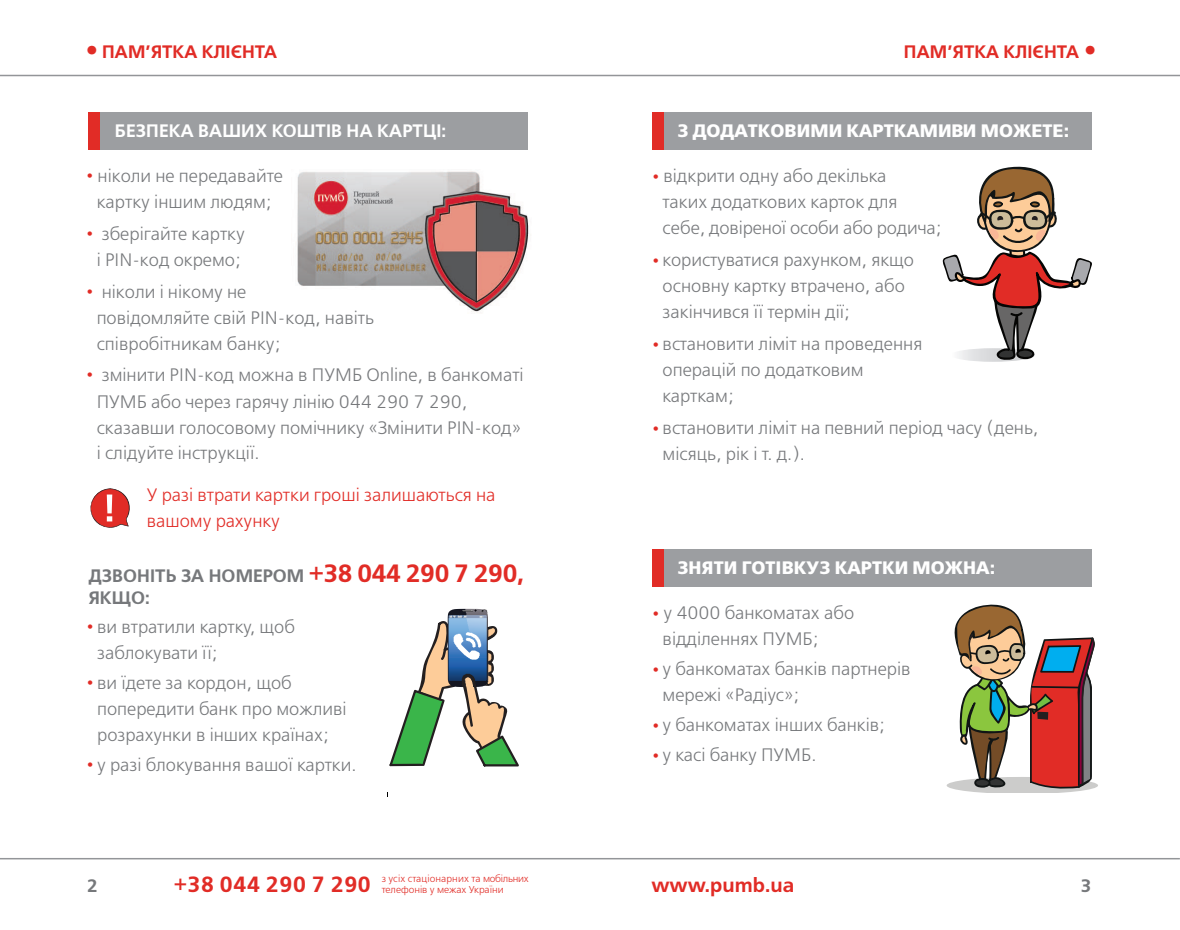
<style>
.page{position:relative;width:1180px;height:930px;background:#fff}
.page>*{position:absolute;margin:0;border:0;box-sizing:border-box;transform-origin:0 0}
.t1{font:20px "Free Set Demi C";color:#e12c26}
.t2{font:18px/26px "Free Set Light C";color:#76787b}
.t3{font:18px "Free Set Bold C";letter-spacing:.005em;color:#fff}
.t4{font:18px/26px "Free Set Light C";color:#e12c26}
.t5{font:18px/21.6px "Free Set Demi C";letter-spacing:.005em;color:#76787b}
.t6{font:18px "Free Set Demi C";color:#e12c26}
.t7{font:18px "Free Set Demi C";letter-spacing:.005em;color:#fff}
.t8{font:10px/11px "Free Set Light C";color:#e12c26}
.s1{font-size:25.4px}
.s2{color:#e12c26}
.s3{font-size:25px;color:#e12c26}
.s4{font-family:"Free Set Demi C";font-size:22px}
</style>
<div class="page">
<img style="left:297px;top:171px;width:232px;height:142px">
<svg style="left:389px;top:621px;width:130px;height:146px"></svg>
<img style="left:447px;top:609px;width:50px;height:78px">
<div style="left:88px;top:112px;width:440px;height:37px;background:#9c9ea1"></div>
<div style="left:88px;top:112px;width:12px;height:37px;background:#e12c26"></div>
<svg style="left:90px;top:488px;width:40px;height:40px"></svg>
<hr style="left:0;top:858px;width:1179px;height:1px;background:#939598">
<hr style="left:0;top:75px;width:1179px;height:1px;background:#939598">
<div style="left:652px;top:112px;width:439px;height:37px;background:#9c9ea1"></div>
<div style="left:652px;top:549px;width:439px;height:37px;background:#9c9ea1"></div>
<svg style="left:946px;top:605px;width:151px;height:188px"></svg>
<div style="left:652px;top:112px;width:12px;height:37px;background:#e12c26"></div>
<div style="left:652px;top:549px;width:12px;height:37px;background:#e12c26"></div>
<svg style="left:942px;top:167px;width:149px;height:195px"></svg>
<p class="t6" style="left:87px;top:42px;width:192px"><span class="s1">•</span> ПАМ’ЯТКА КЛІЄНТА</p>
<p class="t6" style="left:903px;top:42px;width:193px">ПАМ’ЯТКА КЛІЄНТА <span class="s1">•</span></p>
<p class="t7" style="left:115px;top:120px;width:333px">БЕЗПЕКА ВАШИХ КОШТІВ НА КАРТЦІ:</p>
<p class="t2" style="left:86px;top:164px;width:198px;text-align:center"><span class="s2">•</span> ніколи не передавайте картку іншим людям;</p>
<p class="t2" style="left:86px;top:222px;width:160px;text-align:center"><span class="s2">•</span> зберігайте картку і PIN-код окремо;</p>
<p class="t2" style="left:97px;top:280px;width:279px;text-indent:-10px"><span class="s2">•</span> ніколи і нікому не<br>повідомляйте свій PIN-код, навіть співробітникам банку;</p>
<p class="t2" style="left:97px;top:362px;width:428px;text-indent:-10px"><span class="s2">•</span> змінити PIN-код можна в ПУМБ Online, в банкоматі ПУМБ або через гарячу лінію 044 290 7 290, сказавши голосовому помічнику «Змінити PIN-код» і слідуйте інструкції.</p>
<p class="t4" style="left:147px;top:482px;width:350px">У разі втрати картки гроші залишаються на вашому рахунку</p>
<p class="t3" style="left:677px;top:120px;width:393px">З ДОДАТКОВИМИ КАРТКАМИ ВИ МОЖЕТЕ:</p>
<p class="t2" style="left:662px;top:164px;width:280px;text-indent:-10px"><span class="s2">•</span> відкрити одну або декілька<br>таких додаткових карток для себе, довіреної особи або родича;</p>
<p class="t2" style="left:662px;top:248px;width:253px;text-indent:-10px"><span class="s2">•</span> користуватися рахунком, якщо основну картку втрачено, або закінчився її термін дії;</p>
<p class="t2" style="left:662px;top:332px;width:261px;text-indent:-10px"><span class="s2">•</span> встановити ліміт на проведення операцій по додатковим карткам;</p>
<p class="t2" style="left:662px;top:416px;width:377px;text-indent:-10px"><span class="s2">•</span> встановити ліміт на певний період часу (день, місяць, рік і т. д.).</p>
<p class="t5" style="left:88px;top:566px;width:437px">ДЗВОНІТЬ ЗА НОМЕРОМ <span class="s3">+38 044 290 7 290,<br></span>ЯКЩО:</p>
<p class="t2" style="left:97px;top:615px;width:199px;text-indent:-10px"><span class="s2">•</span> ви втратили картку, щоб заблокувати її;</p>
<p class="t2" style="left:97px;top:671px;width:251px;text-indent:-10px"><span class="s2">•</span> ви їдете за кордон, щоб попередити банк про можливі розрахунки в інших країнах;</p>
<p class="t2" style="left:87px;top:753px;width:271px"><span class="s2">•</span> у разі блокування вашої картки.</p>
<p class="t3" style="left:677px;top:557px;width:319px">ЗНЯТИ ГОТІВКУ З КАРТКИ МОЖНА:</p>
<p class="t2" style="left:662px;top:601px;width:193px;text-indent:-10px"><span class="s2">•</span> у 4000 банкоматах або відділеннях ПУМБ;</p>
<p class="t2" style="left:662px;top:657px;width:249px;text-indent:-10px"><span class="s2">•</span> у банкоматах банків партнерів мережі «Радіус»;</p>
<p class="t2" style="left:652px;top:713px;width:234px"><span class="s2">•</span> у банкоматах інших банків;</p>
<p class="t2" style="left:652px;top:743px;width:166px"><span class="s2">•</span> у касі банку ПУМБ.</p>
<p class="t5" style="left:87px;top:875px;width:13px">2</p>
<p class="t8" style="left:174px;top:873px;width:356px;text-indent:208px">з усіх стаціонарних та мобільних <span class="s4">+38 044 290 7 290</span> телефонів у межах України</p>
<p class="t1" style="left:651px;top:873px;width:144px">www.pumb.ua</p>
<p class="t5" style="left:1080px;top:875px;width:13px">3</p>
</div>
